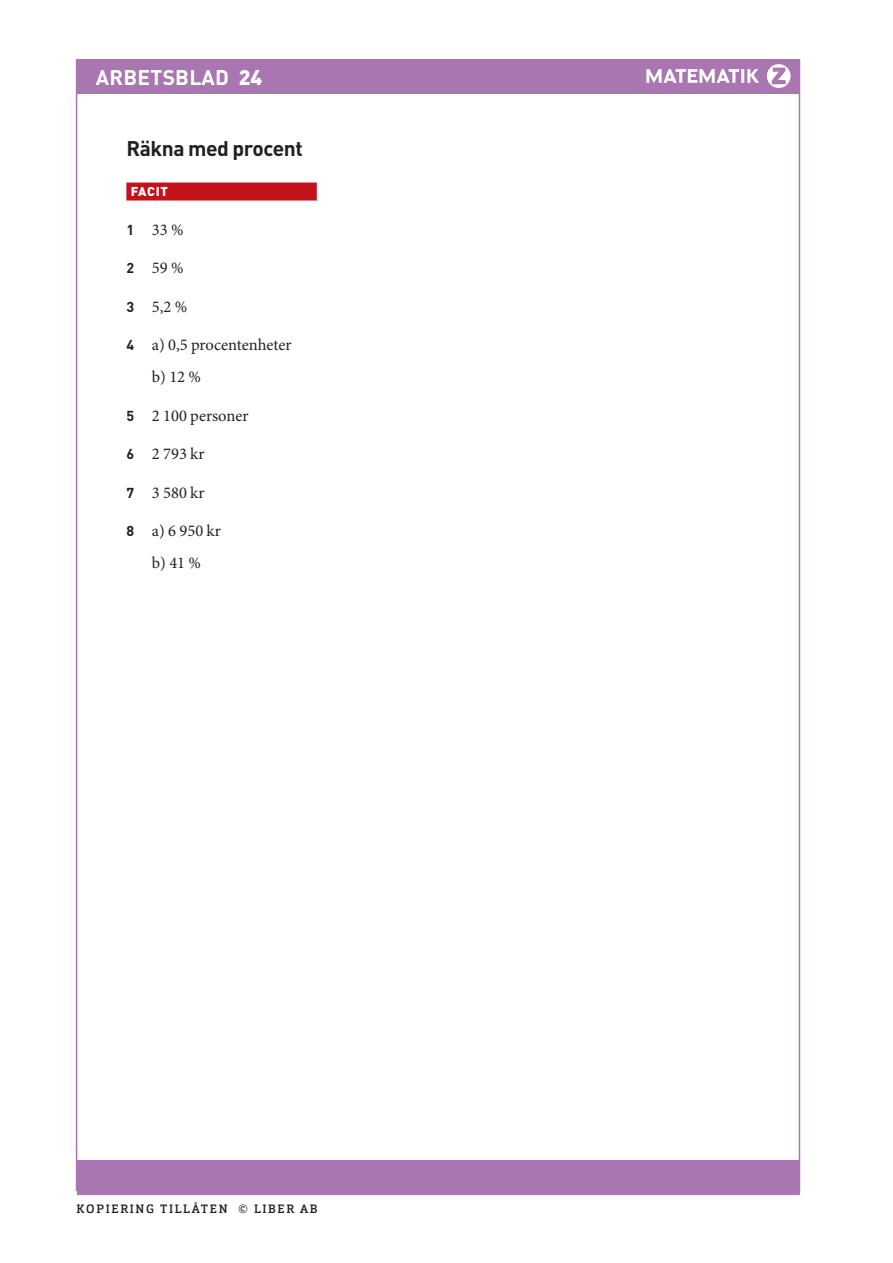
<style>
.page{position:relative;width:893px;height:1263px;background:#fff}
.page>*{position:absolute;margin:0;border:0;box-sizing:border-box;transform-origin:0 0}
.R_OH{font:700 21px "DIN Pro";letter-spacing:-.02em;color:#231f20}
.Antal_ratt{font:700 21px "DIN Pro";letter-spacing:.01em;color:#fff}
.t1{font:900 21px "DIN Pro";letter-spacing:.01em;color:#fff}
.t2{font:700 21px "Arial";color:#a976b2}
.Uppgift_luft_över_li{font:16.5px "Minion Pro";color:#231f20}
.Facit_ab{font:16.5px "Minion Pro";color:#231f20}
.R_Facit_2{font:900 12.75px "DIN Pro";letter-spacing:.055em;color:#fff}
.t3{font:500 12px "Orgon Slab";letter-spacing:.14em;color:#231f20}
.s1{font-weight:900}
.s2{font-family:"DIN Pro";font-weight:700;font-size:14.25px}
</style>
<div class="page">
<div style="left:77px;top:59px;width:722px;height:34px;background:#a976b2"></div>
<div style="left:77px;top:1160px;width:722px;height:34px;background:#a976b2"></div>
<div style="left:767px;top:64px;width:24px;height:24px;background:#fff;border-radius:50%"></div>
<svg style="left:646px;top:69px;width:113px;height:14px"></svg>
<svg style="left:772px;top:67px;width:14px;height:18px"></svg>
<div style="left:126px;top:183px;width:191px;height:18px;background:#c4121a"></div>
<p class="Antal_ratt" style="left:96px;top:63px;width:168px">ARBETSBLAD <span class="s1">24</span></p>
<p class="t2" style="left:772px;top:61px;width:14px">Z</p>
<p class="t1" style="left:101px;top:64px;width:135px">ARBETSBLAD</p>
<p class="R_OH" style="left:126px;top:134px;width:178px">Räkna med procent</p>
<p class="R_Facit_2" style="left:131px;top:183px;width:39px">FACIT</p>
<p class="Uppgift_luft_över_li" style="left:126px;top:218px;width:59px"><span class="s2">1</span> 33 %</p>
<p class="Uppgift_luft_över_li" style="left:126px;top:257px;width:59px"><span class="s2">2</span> 59 %</p>
<p class="Uppgift_luft_över_li" style="left:126px;top:295px;width:62px"><span class="s2">3</span> 5,2 %</p>
<p class="Facit_ab" style="left:126px;top:334px;width:167px"><span class="s2">4</span> a) 0,5 procentenheter</p>
<p class="Uppgift_luft_över_li" style="left:152px;top:366px;width:51px">b) 12 %</p>
<p class="Uppgift_luft_över_li" style="left:126px;top:404px;width:124px"><span class="s2">5</span> 2 100 personer</p>
<p class="Uppgift_luft_över_li" style="left:126px;top:443px;width:80px"><span class="s2">6</span> 2 793 kr</p>
<p class="Uppgift_luft_över_li" style="left:126px;top:481px;width:80px"><span class="s2">7</span> 3 580 kr</p>
<p class="Facit_ab" style="left:126px;top:520px;width:96px"><span class="s2">8</span> a) 6 950 kr</p>
<p class="Uppgift_luft_över_li" style="left:152px;top:552px;width:51px">b) 41 %</p>
<p class="t3" style="left:77px;top:1201px;width:243px">KOPIERING TILLÅTEN © LIBER AB</p>
</div>
